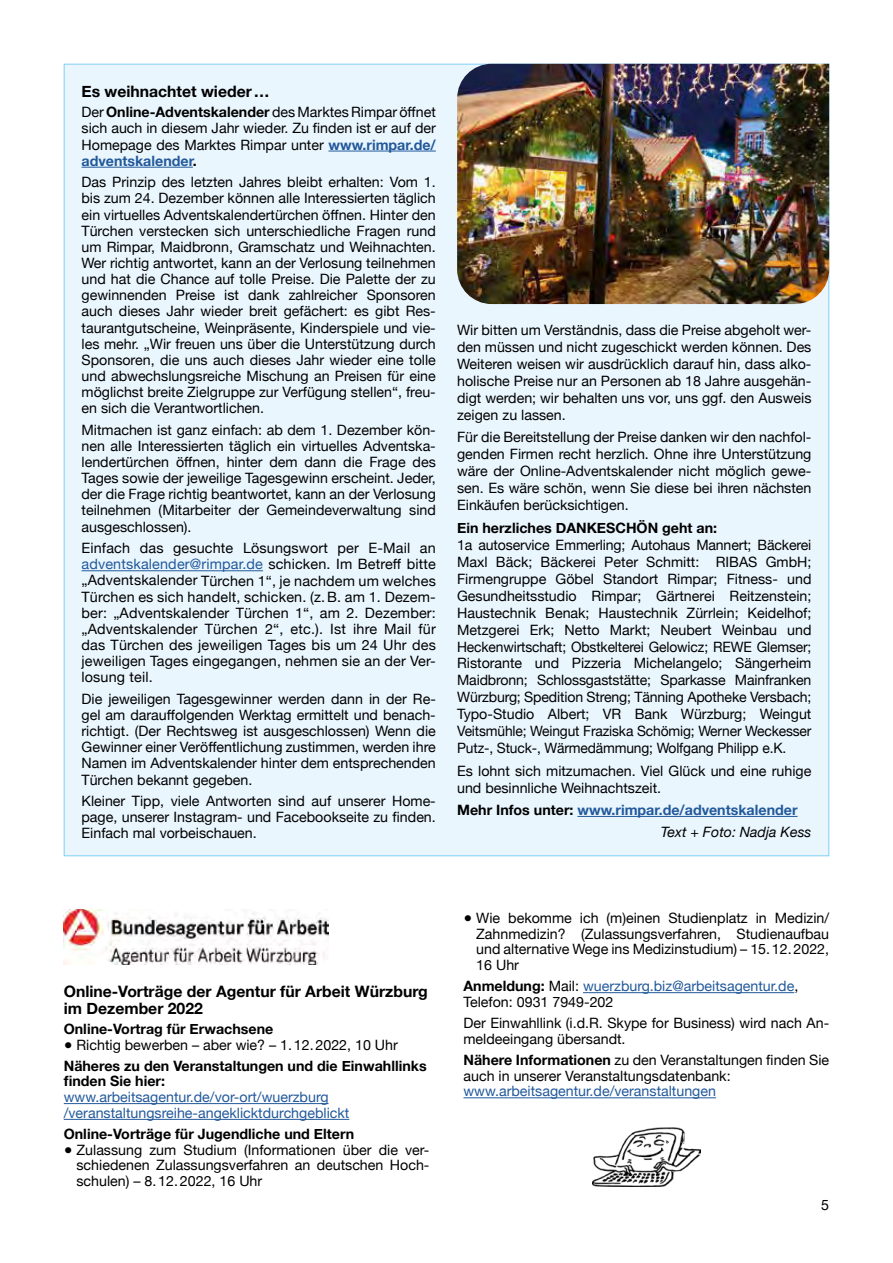
<style>
.page{position:relative;width:893px;height:1263px;background:#fff}
.page>*{position:absolute;margin:0;border:0;box-sizing:border-box;transform-origin:0 0}
.t1{font:700 15.75px/17.2px "Helvetica Neue";color:#000}
.t2{font:14.25px/16.2px "Helvetica Neue";color:#000;text-align:justify}
.t3{font:14.25px/15.8px "Helvetica Neue";color:#22599b}
.t4{font:700 14.25px/15.8px "Helvetica Neue";color:#000}
.t5{font:700 14.25px/22.4px "Helvetica Neue";color:#22599b}
.s1{font-weight:700}
.s2{font-weight:700;color:#22599b}
.s3{color:#22599b}
.s4{color:#000}
.s5{font-weight:400;font-style:italic;color:#000}
.s6{font-weight:700;color:#000}
</style>
<div class="page">
<div style="left:64px;top:64px;width:765px;height:792px;background:#eaf6fe"></div>
<hr style="left:328px;top:151px;width:108px;height:1px;background:#22599b">
<hr style="left:82px;top:167px;width:111px;height:1px;background:#22599b">
<hr style="left:82px;top:570px;width:181px;height:1px;background:#22599b">
<hr style="left:577px;top:816px;width:220px;height:1px;background:#22599b">
<img style="left:457px;top:64px;width:372px;height:240px">
<hr style="left:64px;top:1103px;width:265px;height:1px;background:#22599b">
<hr style="left:64px;top:1119px;width:285px;height:1px;background:#22599b">
<hr style="left:583px;top:992px;width:211px;height:1px;background:#22599b">
<hr style="left:463px;top:1097px;width:253px;height:1px;background:#22599b">
<img style="left:64px;top:909px;width:265px;height:55px">
<img style="left:593px;top:1127px;width:107px;height:59px">
<p class="t1" style="left:82px;top:83px;width:190px">Es weihnachtet wieder…</p>
<p class="t2" style="left:82px;top:105px;width:356px">Der <span class="s1">Online-Adventskalender</span> des Marktes Rimpar öffnet sich auch in diesem Jahr wieder. Zu finden ist er auf der Homepage des Marktes Rimpar unter <span class="s2">www.rimpar.de/ adventskalender</span><span class="s1">.</span></p>
<p class="t2" style="left:82px;top:175px;width:356px">Das Prinzip des letzten Jahres bleibt erhalten: Vom 1. bis zum 24. Dezember können alle Interessierten täglich ein virtuelles Adventskalendertürchen öffnen. Hinter den Türchen verstecken sich unterschiedliche Fragen rund um Rimpar, Maidbronn, Gramschatz und Weihnachten.<br>Wer richtig antwortet, kann an der Verlosung teilnehmen und hat die Chance auf tolle Preise. Die Palette der zu gewinnenden Preise ist dank zahlreicher Sponsoren auch dieses Jahr wieder breit gefächert: es gibt Res&shy;taurantgutscheine, Weinpräsente, Kinderspiele und vie&shy;les mehr. „Wir freuen uns über die Unterstützung durch Sponsoren, die uns auch dieses Jahr wieder eine tolle und abwechslungsreiche Mischung an Preisen für eine möglichst breite Zielgruppe zur Verfügung stellen“, freu&shy;en sich die Verantwortlichen.</p>
<p class="t2" style="left:82px;top:422px;width:356px">Mitmachen ist ganz einfach: ab dem 1. Dezember kön&shy;nen alle Interessierten täglich ein virtuelles Adventska&shy;lendertürchen öffnen, hinter dem dann die Frage des Tages sowie der jeweilige Tagesgewinn erscheint. Jeder, der die Frage richtig beantwortet, kann an der Verlosung teilnehmen (Mitarbeiter der Gemeindeverwaltung sind ausgeschlossen).</p>
<p class="t2" style="left:82px;top:541px;width:356px">Einfach das gesuchte Lösungswort per E-Mail an <span class="s3">adventskalender@rimpar.de</span> schicken. Im Betreff bitte „Adventskalender Türchen 1“, je nachdem um welches Türchen es sich handelt, schicken. (z.B. am 1. Dezem&shy;ber: „Adventskalender Türchen 1“, am 2. Dezember: „Adventskalender Türchen 2“, etc.). Ist ihre Mail für das Türchen des jeweiligen Tages bis um 24 Uhr des jeweiligen Tages eingegangen, nehmen sie an der Ver&shy;losung teil.</p>
<p class="t2" style="left:82px;top:691px;width:356px">Die jeweiligen Tagesgewinner werden dann in der Re&shy;gel am darauffolgenden Werktag ermittelt und benach&shy;richtigt. (Der Rechtsweg ist ausgeschlossen) Wenn die Gewinner einer Veröffentlichung zustimmen, werden ihre Namen im Adventskalender hinter dem entsprechenden Türchen bekannt gegeben.</p>
<p class="t2" style="left:82px;top:794px;width:356px">Kleiner Tipp, viele Antworten sind auf unserer Home&shy;page, unserer Instagram- und Facebookseite zu finden.<br>Einfach mal vorbeischauen.</p>
<p class="t2" style="left:457px;top:322px;width:356px;line-height:17px">Wir bitten um Verständnis, dass die Preise abgeholt wer&shy;den müssen und nicht zugeschickt werden können. Des Weiteren weisen wir ausdrücklich darauf hin, dass alko&shy;holische Preise nur an Personen ab 18 Jahre ausgehän&shy;digt werden; wir behalten uns vor, uns ggf. den Ausweis zeigen zu lassen.</p>
<p class="t2" style="left:457px;top:430px;width:356px;line-height:17px">Für die Bereitstellung der Preise danken wir den nachfol&shy;genden Firmen recht herzlich. Ohne ihre Unterstützung wäre der Online-Adventskalender nicht möglich gewe&shy;sen. Es wäre schön, wenn Sie diese bei ihren nächsten Einkäufen berücksichtigen.</p>
<p class="t4" style="left:457px;top:520px;width:261px">Ein herzliches DANKESCHÖN geht an:</p>
<p class="t2" style="left:457px;top:537px;width:356px;line-height:17px">1a autoservice Emmerling; Autohaus Mannert; Bäckerei Maxl Bäck; Bäckerei Peter Schmitt: RIBAS GmbH; Firmengruppe Göbel Standort Rimpar; Fitness- und Gesundheitsstudio Rimpar; Gärtnerei Reitzenstein; Haustechnik Benak; Haustechnik Zürrlein; Keidelhof; Metzgerei Erk; Netto Markt; Neubert Weinbau und Heckenwirtschaft; Obstkelterei Gelowicz; REWE Glemser; Ristorante und Pizzeria Michelangelo; Sängerheim Maidbronn; Schlossgaststätte; Sparkasse Mainfranken Würzburg; Spedition Streng; Tänning Apotheke Versbach; Typo-Studio Albert; VR Bank Würzburg; Weingut Veitsmühle; Weingut Fraziska Schömig; Werner Weckesser Putz-, Stuck-, Wärmedämmung; Wolfgang Philipp e.K.</p>
<p class="t2" style="left:457px;top:763px;width:356px;line-height:17px">Es lohnt sich mitzumachen. Viel Glück und eine ruhige und besinnliche Weihnachtszeit.</p>
<p class="t5" style="left:661px;top:799px;width:152px;text-indent:-204px"><span class="s4">Mehr Infos unter:</span> www.rimpar.de/adventskalender<br><span class="s5">Text + Foto: Nadja Kess</span></p>
<p class="t1" style="left:64px;top:983px;width:365px">Online-Vorträge der Agentur für Arbeit Würzburg im Dezember 2022</p>
<p class="t4" style="left:64px;top:1021px;width:211px">Online-Vortrag für Erwachsene</p>
<p class="t2" style="left:64px;top:1037px;width:336px">● Richtig bewerben – aber wie? – 1.12.2022, 10 Uhr</p>
<p class="t4" style="left:64px;top:1058px;width:364px">Näheres zu den Veranstaltungen und die Einwahllinks finden Sie hier:</p>
<p class="t3" style="left:64px;top:1090px;width:287px">www.arbeitsagentur.de/vor-ort/wuerzburg /veranstaltungsreihe-angeklicktdurchgeblickt</p>
<p class="t4" style="left:64px;top:1126px;width:292px">Online-Vorträge für Jugendliche und Eltern</p>
<p class="t2" style="left:77px;top:1142px;width:354px;line-height:15.8px;text-indent:-13px">● Zulassung zum Studium (Informationen über die ver&shy;schiedenen Zulassungsverfahren an deutschen Hoch&shy;schulen) – 8.12.2022, 16 Uhr</p>
<p class="t2" style="left:476px;top:911px;width:354px;line-height:15.8px;text-indent:-13px">● Wie bekomme ich (m)einen Studienplatz in Medizin/ Zahnmedizin? (Zulassungsverfahren, Studienaufbau und alternative Wege ins Medizinstudium) – 15.12.2022, 16 Uhr</p>
<p class="t3" style="left:463px;top:979px;width:336px"><span class="s6">Anmeldung:</span> <span class="s4">Mail:</span> wuerzburg.biz@arbeitsagentur.de<span class="s4">,<br>Telefon: 0931 7949-202</span></p>
<p class="t2" style="left:463px;top:1016px;width:367px;line-height:15.8px">Der Einwahllink (i.d.R. Skype for Business) wird nach An&shy;meldeeingang übersandt.</p>
<p class="t2" style="left:463px;top:1053px;width:367px;line-height:15.8px"><span class="s1">Nähere Informationen</span> zu den Veranstaltungen finden Sie auch in unserer Veranstaltungsdatenbank:</p>
<p class="t3" style="left:463px;top:1084px;width:254px">www.arbeitsagentur.de/veranstaltungen</p>
<p class="t2" style="left:821px;top:1197px;width:9px">5</p>
</div>
